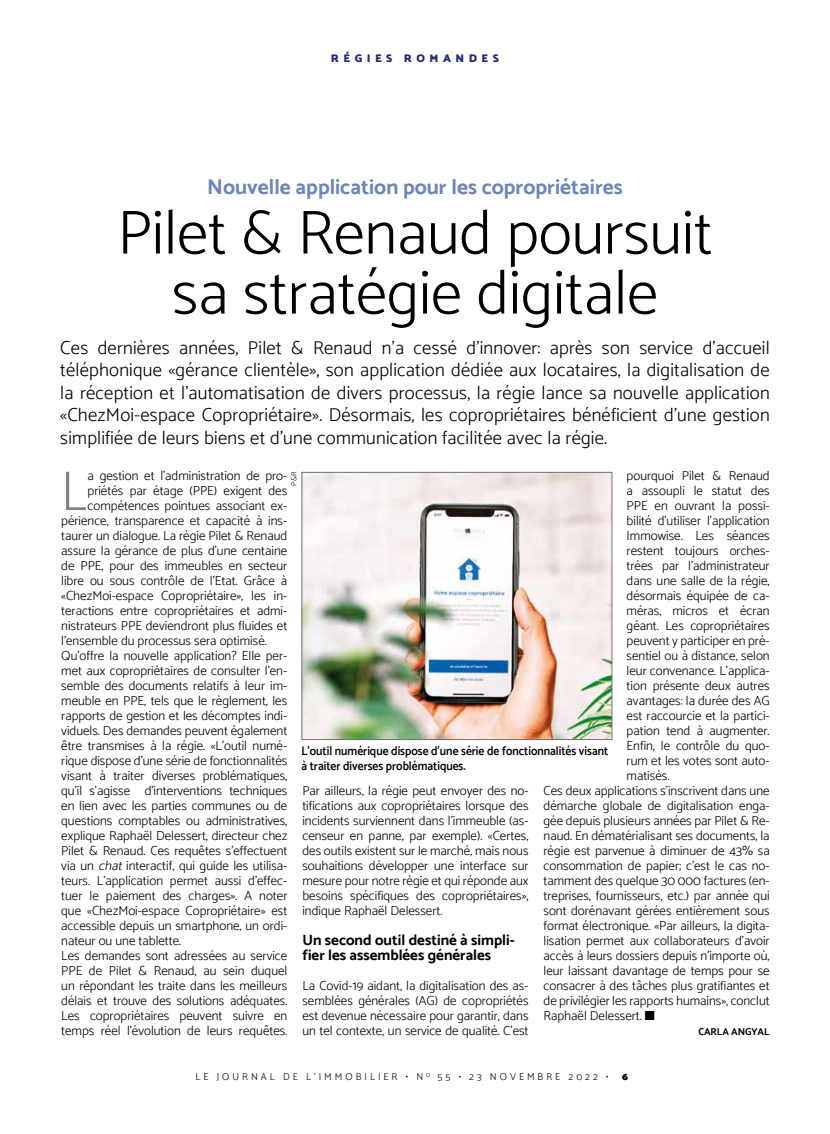
<style>
.page{position:relative;width:830px;height:1134px;background:#fff}
.page>*{position:absolute;margin:0;border:0;box-sizing:border-box;transform-origin:0 0}
.t1{font:300 62.5px/60px "Catamaran";color:#000;text-align:center}
.t2{font:300 56.38px "Catamaran";color:#838382;scale:.9 1}
.t3{font:700 21.25px "Catamaran";color:#6c85ba}
.t4{font:300 18.75px/22.5px "Catamaran";letter-spacing:.01em;color:#000;text-align:justify}
.t5{font:700 15px/15px "Catamaran";color:#000}
.t6{font:300 13.12px/15px "Catamaran";color:#000;text-align:justify}
.t7{font:600 12.5px/15px "Catamaran";color:#000;scale:.92 1}
.t8{font:900 11.25px "Catamaran";letter-spacing:.4em;color:#232c77}
.t9{font:300 10px "Catamaran";letter-spacing:.3em;color:#000}
.t10{font:700 10px "Catamaran";color:#000}
.t11{font:900 10px "Catamaran";color:#000}
.t12{font:300 7.5px "Catamaran";color:#000}
.s1{font-style:italic}
</style>
<div class="page">
<img style="left:303px;top:474px;width:307px;height:264px">
<div style="left:301px;top:472px;width:311px;height:268px;border:1px solid #727271"></div>
<p class="t8" style="left:331px;top:51px;width:169px">RÉGIES ROMANDES</p>
<h3 class="t3" style="left:207px;top:174px;width:417px">Nouvelle application pour les copropriétaires</h3>
<h1 class="t1" style="left:117px;top:202px;width:596px">Pilet &amp; Renaud poursuit sa stratégie digitale</h1>
<p class="t4" style="left:60px;top:336px;width:710px">Ces dernières années, Pilet &amp; Renaud n’a cessé d’innover: après son service d’accueil téléphonique «gérance clientèle», son application dédiée aux locataires, la digitalisation de la réception et l’automatisation de divers processus, la régie lance sa nouvelle application «ChezMoi-espace Copropriétaire». Désormais, les copropriétaires bénéficient d’une gestion simplifiée de leurs biens et d’une communication facilitée avec la régie.</p>
<h2 class="t2" style="left:61px;top:458px;width:30px">L</h2>
<p class="t6" style="left:88px;top:468px;width:201px">a gestion et l’administration de pro-</p>
<p class="t6" style="left:626px;top:468px;width:144px">pourquoi Pilet &amp; Renaud</p>
<p class="t6" style="left:626px;top:483px;width:144px">a assoupli le statut des</p>
<p class="t6" style="left:626px;top:498px;width:144px">PPE en ouvrant la possi-</p>
<p class="t6" style="left:626px;top:513px;width:144px">bilité d’utiliser l’application</p>
<p class="t6" style="left:626px;top:528px;width:144px">Immowise. Les séances</p>
<p class="t6" style="left:626px;top:543px;width:144px">restent toujours orches-</p>
<p class="t6" style="left:626px;top:558px;width:144px">trées par l’administrateur</p>
<p class="t6" style="left:626px;top:573px;width:144px">dans une salle de la régie,</p>
<p class="t6" style="left:626px;top:588px;width:144px">désormais équipée de ca-</p>
<p class="t6" style="left:626px;top:603px;width:144px">méras, micros et écran</p>
<p class="t6" style="left:626px;top:618px;width:144px">géant. Les copropriétaires</p>
<p class="t6" style="left:626px;top:633px;width:144px">peuvent y participer en pré-</p>
<p class="t6" style="left:626px;top:648px;width:144px">sentiel ou à distance, selon</p>
<p class="t6" style="left:626px;top:663px;width:144px">leur convenance. L’applica-</p>
<p class="t6" style="left:626px;top:678px;width:144px">tion présente deux autres</p>
<p class="t6" style="left:626px;top:693px;width:144px">avantages: la durée des AG</p>
<p class="t6" style="left:626px;top:708px;width:144px">est raccourcie et la partici-</p>
<p class="t6" style="left:626px;top:723px;width:144px">pation tend à augmenter.</p>
<p class="t6" style="left:626px;top:738px;width:144px">Enfin, le contrôle du quo-</p>
<p class="t6" style="left:626px;top:753px;width:144px">rum et les votes sont auto-</p>
<p class="t6" style="left:626px;top:768px;width:44px">matisés.</p>
<p class="t6" style="left:543px;top:783px;width:227px">Ces deux applications s’inscrivent dans une</p>
<p class="t6" style="left:543px;top:798px;width:227px">démarche globale de digitalisation enga-</p>
<p class="t6" style="left:543px;top:813px;width:227px">gée depuis plusieurs années par Pilet &amp; Re-</p>
<p class="t6" style="left:543px;top:828px;width:227px">naud. En dématérialisant ses documents, la</p>
<p class="t6" style="left:543px;top:843px;width:227px">régie est parvenue à diminuer de 43% sa</p>
<p class="t6" style="left:543px;top:858px;width:227px">consommation de papier; c’est le cas no-</p>
<p class="t6" style="left:543px;top:873px;width:227px">tamment des quelque 30 000 factures (en-</p>
<p class="t6" style="left:543px;top:888px;width:227px">treprises, fournisseurs, etc.) par année qui</p>
<p class="t6" style="left:543px;top:903px;width:227px">sont dorénavant gérées entièrement sous</p>
<p class="t6" style="left:543px;top:918px;width:227px">format électronique. «Par ailleurs, la digita-</p>
<p class="t6" style="left:543px;top:933px;width:227px">lisation permet aux collaborateurs d’avoir</p>
<p class="t6" style="left:543px;top:948px;width:227px">accès à leurs dossiers depuis n’importe où,</p>
<p class="t6" style="left:543px;top:963px;width:227px">leur laissant davantage de temps pour se</p>
<p class="t6" style="left:543px;top:978px;width:227px">consacrer à des tâches plus gratifiantes et</p>
<p class="t6" style="left:543px;top:993px;width:227px">de privilégier les rapports humains», conclut</p>
<p class="t6" style="left:543px;top:1008px;width:113px">Raphaël Delessert. ■</p>
<p class="t10" style="left:698px;top:1026px;width:73px">CARLA ANGYAL</p>
<p class="t12" style="left:289px;top:485px;width:15px;rotate:-90deg">P&amp;R</p>
<p class="t6" style="left:88px;top:483px;width:201px">priétés par étage (PPE) exigent des</p>
<p class="t6" style="left:88px;top:498px;width:201px">compétences pointues associant ex-</p>
<p class="t6" style="left:61px;top:513px;width:227px">périence, transparence et capacité à ins-</p>
<p class="t6" style="left:61px;top:528px;width:227px">taurer un dialogue. La régie Pilet &amp; Renaud</p>
<p class="t6" style="left:61px;top:543px;width:227px">assure la gérance de plus d’une centaine</p>
<p class="t6" style="left:61px;top:558px;width:227px">de PPE, pour des immeubles en secteur</p>
<p class="t6" style="left:61px;top:573px;width:227px">libre ou sous contrôle de l’Etat. Grâce à</p>
<p class="t6" style="left:61px;top:588px;width:227px">«ChezMoi-espace Copropriétaire», les in-</p>
<p class="t6" style="left:61px;top:603px;width:227px">teractions entre copropriétaires et admi-</p>
<p class="t6" style="left:61px;top:618px;width:227px">nistrateurs PPE deviendront plus fluides et</p>
<p class="t6" style="left:61px;top:633px;width:207px">l’ensemble du processus sera optimisé.</p>
<p class="t6" style="left:61px;top:648px;width:227px">Qu’offre la nouvelle application? Elle per-</p>
<p class="t6" style="left:61px;top:663px;width:227px">met aux copropriétaires de consulter l’en-</p>
<p class="t6" style="left:61px;top:678px;width:227px">semble des documents relatifs à leur im-</p>
<p class="t6" style="left:61px;top:693px;width:227px">meuble en PPE, tels que le règlement, les</p>
<p class="t6" style="left:61px;top:708px;width:227px">rapports de gestion et les décomptes indi-</p>
<p class="t6" style="left:61px;top:723px;width:227px">viduels. Des demandes peuvent également</p>
<p class="t6" style="left:61px;top:738px;width:227px">être transmises à la régie. «L’outil numé-</p>
<p class="t6" style="left:61px;top:753px;width:227px">rique dispose d’une série de fonctionnalités</p>
<p class="t6" style="left:61px;top:768px;width:227px">visant à traiter diverses problématiques,</p>
<p class="t6" style="left:61px;top:783px;width:227px">qu’il s’agisse d’interventions techniques</p>
<p class="t6" style="left:61px;top:798px;width:227px">en lien avec les parties communes ou de</p>
<p class="t6" style="left:61px;top:813px;width:227px">questions comptables ou administratives,</p>
<p class="t6" style="left:61px;top:828px;width:227px">explique Raphaël Delessert, directeur chez</p>
<p class="t6" style="left:61px;top:843px;width:227px">Pilet &amp; Renaud. Ces requêtes s’effectuent</p>
<p class="t6" style="left:61px;top:858px;width:227px">via un <span class="s1">chat</span>interactif, qui guide les utilisa-</p>
<p class="t6" style="left:61px;top:873px;width:227px">teurs. L’application permet aussi d’effec-</p>
<p class="t6" style="left:61px;top:888px;width:227px">tuer le paiement des charges». A noter</p>
<p class="t6" style="left:61px;top:903px;width:227px">que «ChezMoi-espace Copropriétaire» est</p>
<p class="t6" style="left:61px;top:918px;width:227px">accessible depuis un smartphone, un ordi-</p>
<p class="t6" style="left:61px;top:933px;width:121px">nateur ou une tablette.</p>
<p class="t6" style="left:61px;top:948px;width:227px">Les demandes sont adressées au service</p>
<p class="t6" style="left:61px;top:963px;width:227px">PPE de Pilet &amp; Renaud, au sein duquel</p>
<p class="t6" style="left:61px;top:978px;width:227px">un répondant les traite dans les meilleurs</p>
<p class="t6" style="left:61px;top:993px;width:227px">délais et trouve des solutions adéquates.</p>
<p class="t6" style="left:61px;top:1008px;width:227px">Les copropriétaires peuvent suivre en</p>
<p class="t6" style="left:61px;top:1023px;width:227px">temps réel l’évolution de leurs requêtes.</p>
<p class="t7" style="left:301px;top:743px;width:335px">L’outil numérique dispose d’une série de fonctionnalités visant à traiter diverses problématiques.</p>
<p class="t6" style="left:302px;top:783px;width:227px">Par ailleurs, la régie peut envoyer des no&shy;tifications aux copropriétaires lorsque des incidents surviennent dans l’immeuble (as&shy;censeur en panne, par exemple). «Certes, des outils existent sur le marché, mais nous souhaitions développer une interface sur mesure pour notre régie et qui réponde aux besoins spécifiques des copropriétaires», indique Raphaël Delessert.</p>
<p class="t5" style="left:302px;top:932px;width:214px">Un second outil destiné à simpli&shy;fier les assemblées générales</p>
<p class="t6" style="left:302px;top:978px;width:227px">La Covid-19 aidant, la digitalisation des as&shy;semblées générales (AG) de copropriétés est devenue nécessaire pour garantir, dans un tel contexte, un service de qualité. C’est</p>
<p class="t9" style="left:195px;top:1071px;width:414px">LE JOURNAL DE L’IMMOBILIER • N <sup>O</sup> 55 • 23 NOVEMBRE 2022 •</p>
<p class="t11" style="left:621px;top:1071px;width:7px">6</p>
</div>
